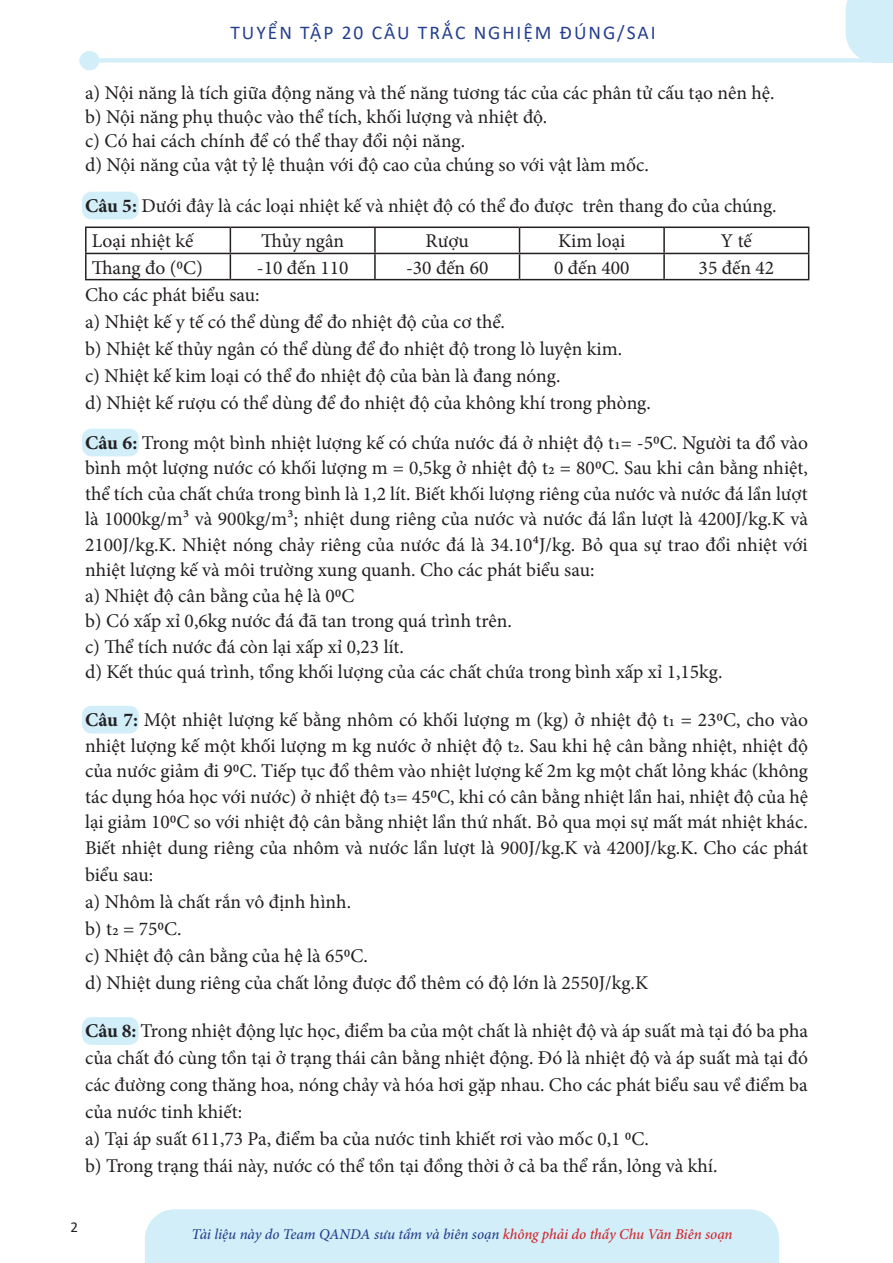
<style>
.page{position:relative;width:893px;height:1263px;background:#fff}
.page>*{position:absolute;margin:0;border:0;box-sizing:border-box;transform-origin:0 0}
.t1{font:19.5px/26.2px "Minion Pro";color:#231f20}
.t2{font:19.5px "Calibri";letter-spacing:.1em;color:#253f8e}
.t3{font:italic 500 15px "Minion Pro";letter-spacing:-.005em;color:#253f8e}
.t4{font:15px "Calibri";color:#231f20}
.s1{font-weight:700}
.s2{color:#d1232a}
</style>
<div class="page">
<div style="left:846px;top:0;width:47px;height:58px;background:#d1eef9"></div>
<div style="left:80px;top:58px;width:813px;height:5px;background:#d1eef9"></div>
<div style="left:80px;top:51px;width:19px;height:19px;background:#d1eef9;border-radius:10px"></div>
<div style="left:145px;top:1209px;width:634px;height:54px;background:#d1eef9"></div>
<div style="left:82px;top:1017px;width:57px;height:28px;background:#d1eef9;border-radius:9px"></div>
<div style="left:82px;top:706px;width:57px;height:27px;background:#d1eef9;border-radius:9px"></div>
<div style="left:82px;top:429px;width:57px;height:27px;background:#d1eef9;border-radius:9px"></div>
<div style="left:82px;top:192px;width:57px;height:27px;background:#d1eef9;border-radius:9px"></div>
<hr style="left:85px;top:227px;width:145px;height:1px;background:#231f20">
<hr style="left:85px;top:228px;width:2px;height:25px;background:#231f20">
<hr style="left:230px;top:227px;width:145px;height:1px;background:#231f20">
<hr style="left:375px;top:227px;width:144px;height:1px;background:#231f20">
<hr style="left:374px;top:228px;width:2px;height:25px;background:#231f20">
<hr style="left:519px;top:227px;width:145px;height:1px;background:#231f20">
<hr style="left:664px;top:227px;width:145px;height:1px;background:#231f20">
<hr style="left:663px;top:228px;width:2px;height:25px;background:#231f20">
<hr style="left:85px;top:253px;width:145px;height:1px;background:#231f20">
<hr style="left:85px;top:254px;width:2px;height:25px;background:#231f20">
<hr style="left:230px;top:253px;width:145px;height:1px;background:#231f20">
<svg style="left:230px;top:228px;width:1px;height:51px"></svg>
<hr style="left:375px;top:253px;width:144px;height:1px;background:#231f20">
<hr style="left:374px;top:254px;width:2px;height:25px;background:#231f20">
<hr style="left:519px;top:253px;width:145px;height:1px;background:#231f20">
<svg style="left:519px;top:228px;width:1px;height:51px"></svg>
<hr style="left:664px;top:253px;width:145px;height:1px;background:#231f20">
<hr style="left:663px;top:254px;width:2px;height:25px;background:#231f20">
<svg style="left:808px;top:228px;width:1px;height:51px"></svg>
<hr style="left:85px;top:279px;width:145px;height:1px;background:#231f20">
<hr style="left:230px;top:279px;width:145px;height:1px;background:#231f20">
<hr style="left:375px;top:279px;width:144px;height:1px;background:#231f20">
<hr style="left:519px;top:279px;width:145px;height:1px;background:#231f20">
<hr style="left:664px;top:279px;width:145px;height:1px;background:#231f20">
<p class="t2" style="left:230px;top:19px;width:427px">TUYỂN TẬP 20 CÂU TRẮC NGHIỆM ĐÚNG/SAI</p>
<p class="t1" style="left:85px;top:81px;width:691px;line-height:24px">a) Nội năng là tích giữa động năng và thế năng tương tác của các phân tử cấu tạo nên hệ. b) Nội năng phụ thuộc vào thể tích, khối lượng và nhiệt độ.<br>c) Có hai cách chính để có thể thay đổi nội năng.<br>d) Nội năng của vật tỷ lệ thuận với độ cao của chúng so với vật làm mốc.</p>
<p class="t1" style="left:92px;top:188px;width:686px;line-height:35.4px;text-indent:-7px"><span class="s1">Câu 5:</span> Dưới đây là các loại nhiệt kế và nhiệt độ có thể đo được trên thang đo của chúng.<br>Loại nhiệt kế</p>
<p class="t1" style="left:261px;top:228px;width:84px">Thủy ngân</p>
<p class="t1" style="left:426px;top:228px;width:45px">Rượu</p>
<p class="t1" style="left:558px;top:228px;width:69px">Kim loại</p>
<p class="t1" style="left:721px;top:228px;width:32px">Y tế</p>
<p class="t1" style="left:92px;top:254px;width:113px">Thang đo (0C)</p>
<p class="t1" style="left:257px;top:254px;width:93px">-10 đến 110</p>
<p class="t1" style="left:406px;top:254px;width:84px">-30 đến 60</p>
<p class="t1" style="left:554px;top:254px;width:77px">0 đến 400</p>
<p class="t1" style="left:699px;top:254px;width:77px">35 đến 42</p>
<p class="t1" style="left:85px;top:282px;width:567px;line-height:27px">Cho các phát biểu sau:<br>a) Nhiệt kế y tế có thể dùng để đo nhiệt độ của cơ thể.<br>b) Nhiệt kế thủy ngân có thể dùng để đo nhiệt độ trong lò luyện kim.<br>c) Nhiệt kế kim loại có thể đo nhiệt độ của bàn là đang nóng.<br>d) Nhiệt kế rượu có thể dùng để đo nhiệt độ của không khí trong phòng.</p>
<p class="t1" style="left:85px;top:430px;width:724px;line-height:25.5px"><span class="s1">Câu 6:</span> Trong một bình nhiệt lượng kế có chứa nước đá ở nhiệt độ t1= -50C. Người ta đổ vào bình một lượng nước có khối lượng m = 0,5kg ở nhiệt độ t2 = 800C. Sau khi cân bằng nhiệt, thể tích của chất chứa trong bình là 1,2 lít. Biết khối lượng riêng của nước và nước đá lần lượt là 1000kg/m3 và 900kg/m3; nhiệt dung riêng của nước và nước đá lần lượt là 4200J/kg.K và 2100J/kg.K. Nhiệt nóng chảy riêng của nước đá là 34.10⁴J/kg. Bỏ qua sự trao đổi nhiệt với nhiệt lượng kế và môi trường xung quanh. Cho các phát biểu sau:<br>a) Nhiệt độ cân bằng của hệ là 00C<br>b) Có xấp xỉ 0,6kg nước đá đã tan trong quá trình trên.<br>c) Thể tích nước đá còn lại xấp xỉ 0,23 lít.<br>d) Kết thúc quá trình, tổng khối lượng của các chất chứa trong bình xấp xỉ 1,15kg.</p>
<p class="t1" style="left:85px;top:707px;width:724px"><span class="s1">Câu 7:</span> Một nhiệt lượng kế bằng nhôm có khối lượng m (kg) ở nhiệt độ t1 = 230C, cho vào nhiệt lượng kế một khối lượng m kg nước ở nhiệt độ t2. Sau khi hệ cân bằng nhiệt, nhiệt độ của nước giảm đi 90C. Tiếp tục đổ thêm vào nhiệt lượng kế 2m kg một chất lỏng khác (không tác dụng hóa học với nước) ở nhiệt độ t3= 450C, khi có cân bằng nhiệt lần hai, nhiệt độ của hệ lại giảm 100C so với nhiệt độ cân bằng nhiệt lần thứ nhất. Bỏ qua mọi sự mất mát nhiệt khác.<br>Biết nhiệt dung riêng của nhôm và nước lần lượt là 900J/kg.K và 4200J/kg.K. Cho các phát biểu sau:<br>a) Nhôm là chất rắn vô định hình.<br>b) t2 = 750C.<br>c) Nhiệt độ cân bằng của hệ là 650C.<br>d) Nhiệt dung riêng của chất lỏng được đổ thêm có độ lớn là 2550J/kg.K</p>
<p class="t1" style="left:85px;top:1017px;width:724px;line-height:27px"><span class="s1">Câu 8:</span> Trong nhiệt động lực học, điểm ba của một chất là nhiệt độ và áp suất mà tại đó ba pha của chất đó cùng tồn tại ở trạng thái cân bằng nhiệt động. Đó là nhiệt độ và áp suất mà tại đó các đường cong thăng hoa, nóng chảy và hóa hơi gặp nhau. Cho các phát biểu sau về điểm ba của nước tinh khiết:<br>a) Tại áp suất 611,73 Pa, điểm ba của nước tinh khiết rơi vào mốc 0,1 0C.<br>b) Trong trạng thái này, nước có thể tồn tại đồng thời ở cả ba thể rắn, lỏng và khí.</p>
<p class="t4" style="left:71px;top:1217px;width:9px">2</p>
<p class="t3" style="left:191px;top:1224px;width:543px">Tài liệu này do Team QANDA sưu tầm và biên soạn <span class="s2">không phải do thầy Chu Văn Biên soạn</span></p>
</div>
